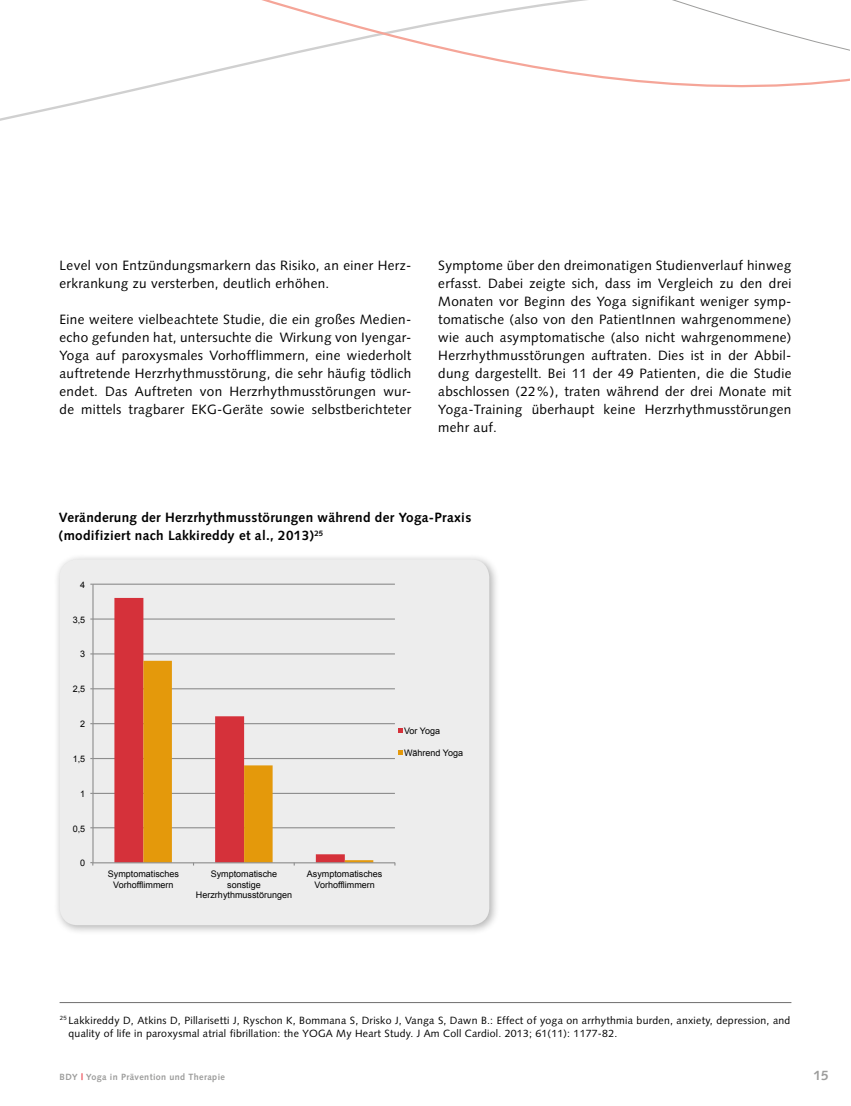
<style>
.page{position:relative;width:851px;height:1106px;background:#fff}
.page>*{position:absolute;margin:0;border:0;box-sizing:border-box;transform-origin:0 0}
.t1{font:13.5px/18px "Syntax BDYOT";letter-spacing:.025em;color:#000;text-align:justify}
.t2{font:700 13.5px/18px "Syntax BDYOT";letter-spacing:.025em;color:#000}
.t3{font:700 13.5px "Syntax BDYOT";color:#9d9d9c}
.t4{font:10.5px/13.5px "Syntax BDY";letter-spacing:.025em;color:#000}
.t5{font:9px/10.5px "Arial";color:#000;text-align:center}
.t6{font:700 9px "Syntax BDYOT";letter-spacing:.04em;color:#9d9d9c}
.s1{color:#e7343f}
</style>
<div class="page">
<div style="left:53px;top:553px;width:446px;height:382px;background:#000;opacity:.3"></div>
<div style="left:60px;top:559px;width:429px;height:366px;background:#ededed;border-radius:18px"></div>
<svg style="left:53px;top:553px;width:446px;height:5px"></svg>
<svg style="left:0;top:0;width:849px;height:121px"></svg>
<hr style="left:93px;top:827px;width:302px;height:1px;background:#989898">
<hr style="left:93px;top:792px;width:302px;height:2px;background:#989898">
<hr style="left:93px;top:758px;width:302px;height:1px;background:#989898">
<hr style="left:93px;top:723px;width:302px;height:1px;background:#989898">
<hr style="left:93px;top:688px;width:302px;height:1px;background:#989898">
<hr style="left:93px;top:653px;width:302px;height:1px;background:#989898">
<hr style="left:93px;top:618px;width:302px;height:1px;background:#989898">
<hr style="left:93px;top:583px;width:302px;height:1px;background:#989898">
<svg style="left:114px;top:598px;width:231px;height:264px"></svg>
<svg style="left:143px;top:661px;width:230px;height:201px"></svg>
<hr style="left:92px;top:584px;width:1px;height:278px;background:#989898">
<hr style="left:93px;top:862px;width:302px;height:1px;background:#989898">
<svg style="left:398px;top:728px;width:4px;height:4px"></svg>
<svg style="left:398px;top:750px;width:4px;height:4px"></svg>
<hr style="left:60px;top:1002px;width:731px;height:1px;background:#706f6f">
<p class="t1" style="left:60px;top:256px;width:353px">Level von Entzündungsmarkern das Risiko, an einer Herz&shy;erkrankung zu versterben, deutlich erhöhen.</p>
<p class="t1" style="left:60px;top:310px;width:353px">Eine weitere vielbeachtete Studie, die ein großes Medien&shy;echo gefunden hat, untersuchte die Wirkung von Iyengar-Yoga auf paroxysmales Vorhofflimmern, eine wiederholt auftretende Herzrhythmusstörung, die sehr häufig tödlich endet. Das Auftreten von Herzrhythmusstörungen wur&shy;de mittels tragbarer EKG-Geräte sowie selbstberichteter</p>
<p class="t1" style="left:438px;top:256px;width:354px">Symptome über den dreimonatigen Studienverlauf hinweg erfasst. Dabei zeigte sich, dass im Vergleich zu den drei Monaten vor Beginn des Yoga signifikant weniger symp&shy;tomatische (also von den PatientInnen wahrgenommene) wie auch asymptomatische (also nicht wahrgenommene)<br>Herzrhythmusstörungen auftraten. Dies ist in der Abbil&shy;dung dargestellt. Bei 11 der 49 Patienten, die die Studie abschlossen (22%), traten während der drei Monate mit Yoga-Training überhaupt keine Herzrhythmusstörungen mehr auf.</p>
<p class="t2" style="left:59px;top:508px;width:414px">Veränderung der Herzrhythmusstörungen während der Yoga-Praxis (modifiziert nach Lakkireddy et al., 2013)<sup>25</sup></p>
<p class="t5" style="left:80px;top:579px;width:7px">4</p>
<p class="t5" style="left:73px;top:614px;width:14px">3,5</p>
<p class="t5" style="left:80px;top:649px;width:7px">3</p>
<p class="t5" style="left:73px;top:684px;width:14px">2,5</p>
<p class="t5" style="left:80px;top:718px;width:7px">2</p>
<p class="t5" style="left:73px;top:753px;width:14px">1,5</p>
<p class="t5" style="left:80px;top:788px;width:7px">1</p>
<p class="t5" style="left:73px;top:823px;width:14px">0,5</p>
<p class="t5" style="left:80px;top:858px;width:7px">0</p>
<p class="t5" style="left:404px;top:726px;width:38px">Vor Yoga</p>
<p class="t5" style="left:404px;top:747px;width:61px">Während Yoga</p>
<p class="t5" style="left:108px;top:869px;width:73px">Symptomatisches<br>Vorhofflimmern</p>
<p class="t5" style="left:196px;top:869px;width:98px">Symptomatische sonstige<br>Herzrhythmusstörungen</p>
<p class="t5" style="left:307px;top:869px;width:77px">Asymptomatisches<br>Vorhofflimmern</p>
<p class="t4" style="left:68px;top:1013px;width:723px;text-indent:-9px"><sup>25</sup> Lakkireddy D, Atkins D, Pillarisetti J, Ryschon K, Bommana S, Drisko J, Vanga S, Dawn B.: Effect of yoga on arrhythmia burden, anxiety, depression, and quality of life in paroxysmal atrial fibrillation: the YOGA My Heart Study. J Am Coll Cardiol. 2013; 61(11): 1177-82.</p>
<p class="t6" style="left:60px;top:1072px;width:167px">BDY <span class="s1">|</span> Yoga in Prävention und Therapie</p>
<p class="t3" style="left:813px;top:1068px;width:17px">15</p>
</div>
